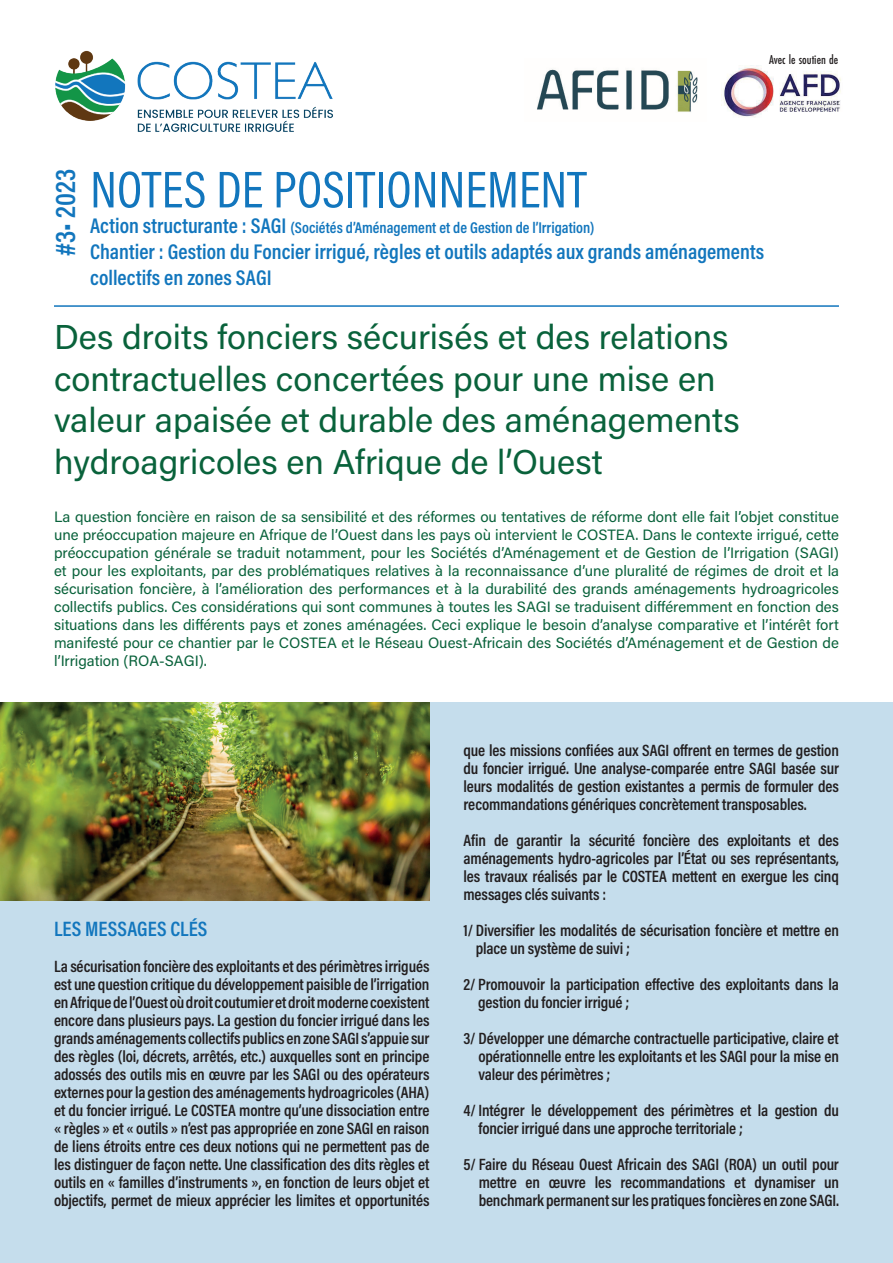
<style>
.page{position:relative;width:893px;height:1263px;background:#fff}
.page>*{position:absolute;margin:0;border:0;box-sizing:border-box;transform-origin:0 0}
.t1{font:52.2px "Acumin Pro Cond";color:#1276bd}
.t2{font:34.5px/41.4px "Acumin Pro";color:#09623b}
.t3{font:600 28.8px "Acumin Pro Cond";color:#1276bd}
.t4{font:600 21.45px/25.7px "Acumin Pro Cond";color:#1276bd}
.t5{font:600 21px "Acumin Pro Cond";letter-spacing:.005em;color:#1276bd}
.t6{font:600 16.5px/18px "Acumin Pro Cond";letter-spacing:-.01em;color:#231f20;text-align:justify}
.t7{font:600 15.75px "Acumin Pro Cond";color:#1276bd}
.t8{font:15px/18px "Acumin Pro";color:#09623b;text-align:justify}
.t9{font:500 13.5px "Futura PT Cond";color:#231f20}
.s1{font-size:21.45px}
</style>
<div class="page">
<div style="left:0;top:702px;width:893px;height:561px;background:#c5ddec"></div>
<hr style="left:54px;top:305px;width:785px;height:2px;background:#1276bd">
<img style="left:0;top:702px;width:429px;height:198px">
<img style="left:55px;top:50px;width:278px;height:82px">
<img style="left:537px;top:69px;width:161px;height:43px">
<img style="left:721px;top:65px;width:120px;height:52px">
<p class="t9" style="left:769px;top:52px;width:71px">Avec le soutien de</p>
<h3 class="t3" style="left:46px;top:256px;width:89px;rotate:-90deg">#3• 2023</h3>
<h1 class="t1" style="left:90px;top:156px;width:498px">NOTES DE POSITIONNEMENT</h1>
<p class="t7" style="left:90px;top:217px;width:506px"><span class="s1">Action structurante : SAGI</span> (Sociétés d’Aménagement et de Gestion de l’Irrigation)</p>
<h3 class="t4" style="left:90px;top:238px;width:676px">Chantier : Gestion du Foncier irrigué, règles et outils adaptés aux grands aménagements collectifs en zones SAGI</h3>
<h2 class="t2" style="left:54px;top:315px;width:687px">Des droits fonciers sécurisés et des relations contractuelles concertées pour une mise en valeur apaisée et durable des aménagements hydroagricoles en Afrique de l’Ouest</h2>
<p class="t8" style="left:54px;top:507px;width:787px">La question foncière en raison de sa sensibilité et des réformes ou tentatives de réforme dont elle fait l’objet constitue une préoccupation majeure en Afrique de l’Ouest dans les pays où intervient le COSTEA. Dans le contexte irrigué, cette préoccupation générale se traduit notamment, pour les Sociétés d’Aménagement et de Gestion de l’Irrigation (SAGI) et pour les exploitants, par des problématiques relatives à la reconnaissance d’une pluralité de régimes de droit et la sécurisation foncière, à l’amélioration des performances et à la durabilité des grands aménagements hydroagricoles collectifs publics. Ces considérations qui sont communes à toutes les SAGI se traduisent différemment en fonction des situations dans les différents pays et zones aménagées. Ceci explique le besoin d’analyse comparative et l’intérêt fort manifesté pour ce chantier par le COSTEA et le Réseau Ouest-Africain des Sociétés d’Aménagement et de Gestion de l’Irrigation (ROA-SAGI).</p>
<p class="t5" style="left:54px;top:915px;width:155px">LES MESSAGES CLÉS</p>
<p class="t6" style="left:54px;top:957px;width:377px">La sécurisation foncière des exploitants et des périmètres irrigués est une question critique du développement paisible de l’irrigation en Afrique de l’Ouest où droit coutumier et droit moderne coexistent encore dans plusieurs pays. La gestion du foncier irrigué dans les grands aménagements collectifs publics en zone SAGI s’appuie sur des règles (loi, décrets, arrêtés, etc.) auxquelles sont en principe adossés des outils mis en œuvre par les SAGI ou des opérateurs externes pour la gestion des aménagements hydroagricoles (AHA) et du foncier irrigué. Le COSTEA montre qu’une dissociation entre « règles » et « outils » n’est pas appropriée en zone SAGI en raison de liens étroits entre ces deux notions qui ne permettent pas de les distinguer de façon nette. Une classification des dits règles et outils en « familles d’instruments », en fonction de leurs objet et objectifs, permet de mieux apprécier les limites et opportunités</p>
<p class="t6" style="left:463px;top:741px;width:377px">que les missions confiées aux SAGI offrent en termes de gestion du foncier irrigué. Une analyse-comparée entre SAGI basée sur leurs modalités de gestion existantes a permis de formuler des recommandations génériques concrètement transposables.</p>
<p class="t6" style="left:463px;top:831px;width:377px">Afin de garantir la sécurité foncière des exploitants et des aménagements hydro-agricoles par l’État ou ses représentants, les travaux réalisés par le COSTEA mettent en exergue les cinq messages clés suivants :</p>
<p class="t6" style="left:476px;top:921px;width:365px;text-indent:-12px">1/ Diversifier les modalités de sécurisation foncière et mettre en place un système de suivi ;</p>
<p class="t6" style="left:478px;top:975px;width:362px;text-indent:-15px">2/ Promouvoir la participation effective des exploitants dans la gestion du foncier irrigué ;</p>
<p class="t6" style="left:478px;top:1029px;width:362px;text-indent:-15px">3/ Développer une démarche contractuelle participative, claire et opérationnelle entre les exploitants et les SAGI pour la mise en valeur des périmètres ;</p>
<p class="t6" style="left:479px;top:1101px;width:362px;text-indent:-15px">4/ Intégrer le développement des périmètres et la gestion du foncier irrigué dans une approche territoriale ;</p>
<p class="t6" style="left:479px;top:1155px;width:362px;text-indent:-15px">5/ Faire du Réseau Ouest Africain des SAGI (ROA) un outil pour mettre en œuvre les recommandations et dynamiser un benchmark permanent sur les pratiques foncières en zone SAGI.</p>
</div>
